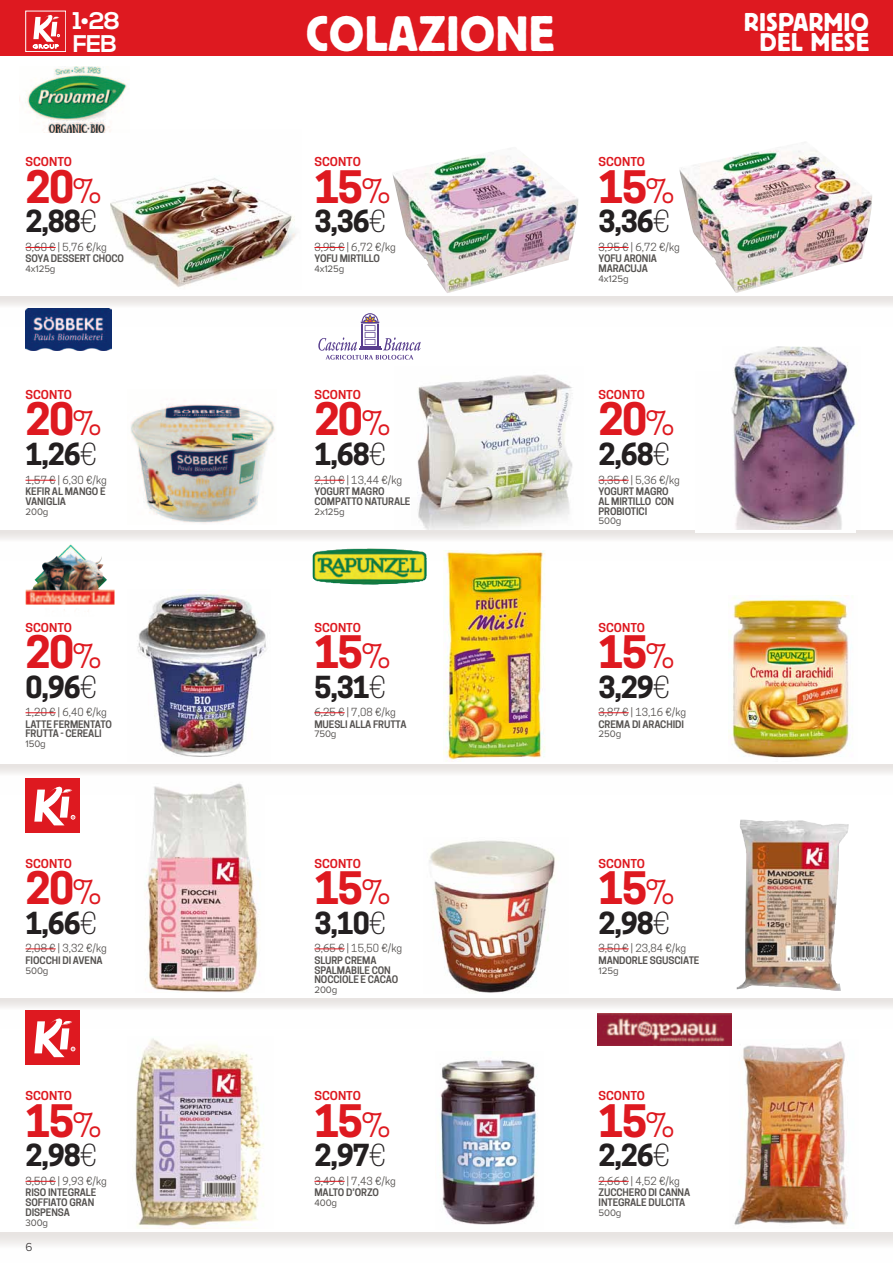
<style>
.page{position:relative;width:893px;height:1263px;background:#fff}
.page>*{position:absolute;margin:0;border:0;box-sizing:border-box;transform-origin:0 0}
.t1{font:49.5px "Block BE";letter-spacing:.02em;color:#fff}
.t2{font:700 42px "Cooper Hewitt";letter-spacing:-.04em;color:#de1920}
.t3{font:700 28.5px "Cooper Hewitt";letter-spacing:-.04em;color:#231f20}
.t4{font:25.5px "Block BE";letter-spacing:.03em;color:#fff}
.t5{font:700 24.15px/22.6px "Nexa";color:#fff}
.t6{font:300 12px "Proxima Nova";color:#231f20}
.t7{font:600 11.55px "Cooper Hewitt";color:#de1920;scale:1.06 1}
.t8{font:10.5px "Cooper Hewitt";letter-spacing:.01em;color:#565351}
.t9{font:600 9.75px/9.8px "Cooper Hewitt";letter-spacing:-.01em;color:#565351}
.t10{font:9.75px "Proxima Nova";letter-spacing:-.01em;color:#565351}
.s1{font-weight:400;font-size:31.5px}
.s2{font-weight:300}
</style>
<div class="page">
<svg style="left:0;top:1232px;width:892px;height:13px;fill:#ece8e7"></svg>
<svg style="left:0;top:296px;width:893px;height:31px"></svg>
<svg style="left:0;top:530px;width:893px;height:10px;fill:#edeae8"></svg>
<svg style="left:0;top:764px;width:892px;height:31px"></svg>
<svg style="left:0;top:998px;width:892px;height:31px"></svg>
<div style="left:0;top:0;width:893px;height:55px;background:#de1920"></div>
<div style="left:26px;top:11px;width:40px;height:41px;border:1px solid #fff"></div>
<svg style="left:33px;top:15px;width:27px;height:33px"></svg>
<img style="left:417px;top:374px;width:156px;height:155px">
<hr style="left:598px;top:480px;width:31px;height:1px;background:#de1920">
<img style="left:695px;top:529px;width:161px;height:3px">
<img style="left:731px;top:346px;width:126px;height:183px">
<hr style="left:314px;top:948px;width:31px;height:1px;background:#de1920">
<img style="left:429px;top:840px;width:126px;height:153px">
<hr style="left:26px;top:948px;width:30px;height:1px;background:#de1920">
<img style="left:135px;top:776px;width:130px;height:217px">
<hr style="left:598px;top:948px;width:31px;height:1px;background:#de1920">
<img style="left:737px;top:820px;width:112px;height:171px">
<hr style="left:314px;top:1181px;width:31px;height:1px;background:#de1920">
<img style="left:440px;top:1051px;width:98px;height:174px">
<hr style="left:26px;top:1181px;width:30px;height:1px;background:#de1920">
<img style="left:135px;top:1038px;width:129px;height:191px">
<img style="left:393px;top:153px;width:185px;height:140px">
<img style="left:679px;top:142px;width:193px;height:151px">
<hr style="left:26px;top:480px;width:30px;height:1px;background:#de1920">
<img style="left:131px;top:404px;width:144px;height:119px">
<img style="left:110px;top:178px;width:186px;height:109px">
<img style="left:25px;top:67px;width:105px;height:65px">
<img style="left:26px;top:308px;width:85px;height:42px">
<div style="left:310px;top:305px;width:124px;height:56px;background:#fff"></div>
<svg style="left:318px;top:313px;width:103px;height:47px"></svg>
<div style="left:26px;top:778px;width:54px;height:54px;background:#de1920"></div>
<svg style="left:34px;top:786px;width:41px;height:39px"></svg>
<div style="left:26px;top:1010px;width:54px;height:54px;background:#de1920"></div>
<svg style="left:34px;top:1018px;width:41px;height:39px"></svg>
<hr style="left:598px;top:1181px;width:31px;height:1px;background:#de1920">
<img style="left:734px;top:1041px;width:114px;height:184px">
<img style="left:597px;top:1013px;width:135px;height:33px">
<hr style="left:892px;top:764px;width:1px;height:499px;background:#f1f7e8">
<hr style="left:26px;top:712px;width:30px;height:1px;background:#de1920">
<img style="left:137px;top:589px;width:130px;height:168px">
<img style="left:26px;top:544px;width:89px;height:67px">
<hr style="left:598px;top:712px;width:31px;height:1px;background:#de1920">
<img style="left:728px;top:597px;width:125px;height:161px">
<hr style="left:314px;top:712px;width:31px;height:1px;background:#de1920">
<img style="left:443px;top:550px;width:102px;height:211px">
<img style="left:312px;top:548px;width:115px;height:37px">
<hr style="left:314px;top:480px;width:31px;height:1px;background:#de1920">
<hr style="left:314px;top:247px;width:31px;height:1px;background:#de1920">
<hr style="left:598px;top:247px;width:31px;height:1px;background:#de1920">
<hr style="left:26px;top:247px;width:30px;height:1px;background:#de1920">
<h3 class="t5" style="left:73px;top:10px;width:49px">1•28<br>FEB</h3>
<h3 class="t4" style="left:744px;top:8px;width:126px">RISPARMIO</h3>
<h1 class="t1" style="left:306px;top:6px;width:249px">COLAZIONE</h1>
<h3 class="t4" style="left:760px;top:28px;width:111px">DEL MESE</h3>
<p class="t7" style="left:26px;top:155px;width:45px">SCONTO</p>
<h2 class="t2" style="left:26px;top:162px;width:78px">20<span class="s1">%</span></h2>
<h3 class="t3" style="left:26px;top:205px;width:73px">2,88<span class="s2">€</span></h3>
<p class="t8" style="left:26px;top:241px;width:83px">3,60 € | 5,76 €/kg</p>
<p class="t9" style="left:26px;top:254px;width:100px">SOYA DESSERT CHOCO</p>
<p class="t10" style="left:26px;top:263px;width:32px">4x125g</p>
<p class="t7" style="left:26px;top:388px;width:45px">SCONTO</p>
<h2 class="t2" style="left:26px;top:395px;width:78px">20<span class="s1">%</span></h2>
<h3 class="t3" style="left:26px;top:437px;width:73px">1,26<span class="s2">€</span></h3>
<p class="t8" style="left:26px;top:474px;width:83px">1,57 € | 6,30 €/kg</p>
<p class="t9" style="left:26px;top:487px;width:82px">KEFIR AL MANGO E<br>VANIGLIA</p>
<p class="t10" style="left:26px;top:506px;width:24px">200g</p>
<p class="t7" style="left:26px;top:620px;width:45px">SCONTO</p>
<h2 class="t2" style="left:26px;top:627px;width:78px">20<span class="s1">%</span></h2>
<h3 class="t3" style="left:26px;top:670px;width:73px">0,96<span class="s2">€</span></h3>
<p class="t8" style="left:26px;top:706px;width:83px">1,20 € | 6,40 €/kg</p>
<p class="t9" style="left:26px;top:719px;width:88px">LATTE FERMENTATO<br>FRUTTA - CEREALI</p>
<p class="t10" style="left:26px;top:738px;width:22px">150g</p>
<p class="t7" style="left:26px;top:857px;width:45px">SCONTO</p>
<h2 class="t2" style="left:26px;top:863px;width:78px">20<span class="s1">%</span></h2>
<h3 class="t3" style="left:26px;top:906px;width:73px">1,66<span class="s2">€</span></h3>
<p class="t8" style="left:26px;top:942px;width:83px">2,08 € | 3,32 €/kg</p>
<p class="t9" style="left:26px;top:955px;width:79px">FIOCCHI DI AVENA</p>
<p class="t10" style="left:26px;top:965px;width:24px">500g</p>
<p class="t7" style="left:26px;top:1089px;width:45px">SCONTO</p>
<h2 class="t2" style="left:26px;top:1096px;width:78px">15<span class="s1">%</span></h2>
<h3 class="t3" style="left:26px;top:1138px;width:73px">2,98<span class="s2">€</span></h3>
<p class="t8" style="left:26px;top:1175px;width:83px">3,50 € | 9,93 €/kg</p>
<p class="t9" style="left:26px;top:1188px;width:72px">RISO INTEGRALE<br>SOFFIATO GRAN<br>DISPENSA</p>
<p class="t10" style="left:26px;top:1216px;width:24px">300g</p>
<p class="t6" style="left:26px;top:1240px;width:9px">6</p>
<p class="t7" style="left:314px;top:155px;width:45px">SCONTO</p>
<h2 class="t2" style="left:314px;top:162px;width:78px">15<span class="s1">%</span></h2>
<h3 class="t3" style="left:314px;top:205px;width:73px">3,36<span class="s2">€</span></h3>
<p class="t8" style="left:314px;top:241px;width:83px">3,95 € | 6,72 €/kg</p>
<p class="t9" style="left:314px;top:254px;width:67px">YOFU MIRTILLO</p>
<p class="t10" style="left:314px;top:263px;width:32px">4x125g</p>
<p class="t7" style="left:314px;top:388px;width:45px">SCONTO</p>
<h2 class="t2" style="left:314px;top:395px;width:78px">20<span class="s1">%</span></h2>
<h3 class="t3" style="left:314px;top:437px;width:73px">1,68<span class="s2">€</span></h3>
<p class="t8" style="left:314px;top:474px;width:89px">2,10 € | 13,44 €/kg</p>
<p class="t9" style="left:314px;top:487px;width:97px">YOGURT MAGRO<br>COMPATTO NATURALE</p>
<p class="t10" style="left:314px;top:506px;width:32px">2x125g</p>
<p class="t7" style="left:314px;top:620px;width:45px">SCONTO</p>
<h2 class="t2" style="left:314px;top:627px;width:78px">15<span class="s1">%</span></h2>
<h3 class="t3" style="left:314px;top:670px;width:73px">5,31<span class="s2">€</span></h3>
<p class="t8" style="left:314px;top:706px;width:83px">6,25 € | 7,08 €/kg</p>
<p class="t9" style="left:314px;top:719px;width:94px">MUESLI ALLA FRUTTA</p>
<p class="t10" style="left:314px;top:728px;width:24px">750g</p>
<p class="t7" style="left:314px;top:857px;width:45px">SCONTO</p>
<h2 class="t2" style="left:314px;top:863px;width:78px">15<span class="s1">%</span></h2>
<h3 class="t3" style="left:314px;top:906px;width:73px">3,10<span class="s2">€</span></h3>
<p class="t8" style="left:314px;top:942px;width:89px">3,65 € | 15,50 €/kg</p>
<p class="t9" style="left:314px;top:955px;width:85px">SLURP CREMA<br>SPALMABILE CON<br>NOCCIOLE E CACAO</p>
<p class="t10" style="left:314px;top:984px;width:24px">200g</p>
<p class="t7" style="left:314px;top:1089px;width:45px">SCONTO</p>
<h2 class="t2" style="left:314px;top:1096px;width:78px">15<span class="s1">%</span></h2>
<h3 class="t3" style="left:314px;top:1138px;width:73px">2,97<span class="s2">€</span></h3>
<p class="t8" style="left:314px;top:1175px;width:83px">3,49 € | 7,43 €/kg</p>
<p class="t9" style="left:314px;top:1188px;width:66px">MALTO D’ORZO</p>
<p class="t10" style="left:314px;top:1197px;width:24px">400g</p>
<p class="t7" style="left:598px;top:155px;width:45px">SCONTO</p>
<h2 class="t2" style="left:598px;top:162px;width:78px">15<span class="s1">%</span></h2>
<h3 class="t3" style="left:598px;top:205px;width:73px">3,36<span class="s2">€</span></h3>
<p class="t8" style="left:598px;top:241px;width:83px">3,95 € | 6,72 €/kg</p>
<p class="t9" style="left:598px;top:254px;width:60px">YOFU ARONIA<br>MARACUJA</p>
<p class="t10" style="left:598px;top:273px;width:32px">4x125g</p>
<p class="t7" style="left:598px;top:388px;width:45px">SCONTO</p>
<h2 class="t2" style="left:598px;top:395px;width:78px">20<span class="s1">%</span></h2>
<h3 class="t3" style="left:598px;top:437px;width:73px">2,68<span class="s2">€</span></h3>
<p class="t8" style="left:598px;top:474px;width:83px">3,35 € | 5,36 €/kg</p>
<p class="t9" style="left:598px;top:487px;width:77px">YOGURT MAGRO<br>AL MIRTILLO CON<br>PROBIOTICI</p>
<p class="t10" style="left:598px;top:515px;width:24px">500g</p>
<p class="t7" style="left:598px;top:620px;width:45px">SCONTO</p>
<h2 class="t2" style="left:598px;top:627px;width:78px">15<span class="s1">%</span></h2>
<h3 class="t3" style="left:598px;top:670px;width:73px">3,29<span class="s2">€</span></h3>
<p class="t8" style="left:598px;top:706px;width:89px">3,87 € | 13,16 €/kg</p>
<p class="t9" style="left:598px;top:719px;width:87px">CREMA DI ARACHIDI</p>
<p class="t10" style="left:598px;top:728px;width:24px">250g</p>
<p class="t7" style="left:598px;top:857px;width:45px">SCONTO</p>
<h2 class="t2" style="left:598px;top:863px;width:78px">15<span class="s1">%</span></h2>
<h3 class="t3" style="left:598px;top:906px;width:73px">2,98<span class="s2">€</span></h3>
<p class="t8" style="left:598px;top:942px;width:89px">3,50 € | 23,84 €/kg</p>
<p class="t9" style="left:598px;top:955px;width:102px">MANDORLE SGUSCIATE</p>
<p class="t10" style="left:598px;top:965px;width:22px">125g</p>
<p class="t7" style="left:598px;top:1089px;width:45px">SCONTO</p>
<h2 class="t2" style="left:598px;top:1096px;width:78px">15<span class="s1">%</span></h2>
<h3 class="t3" style="left:598px;top:1138px;width:73px">2,26<span class="s2">€</span></h3>
<p class="t8" style="left:598px;top:1175px;width:83px">2,66 € | 4,52 €/kg</p>
<p class="t9" style="left:598px;top:1188px;width:93px">ZUCCHERO DI CANNA<br>INTEGRALE DULCITA</p>
<p class="t10" style="left:598px;top:1207px;width:24px">500g</p>
</div>
